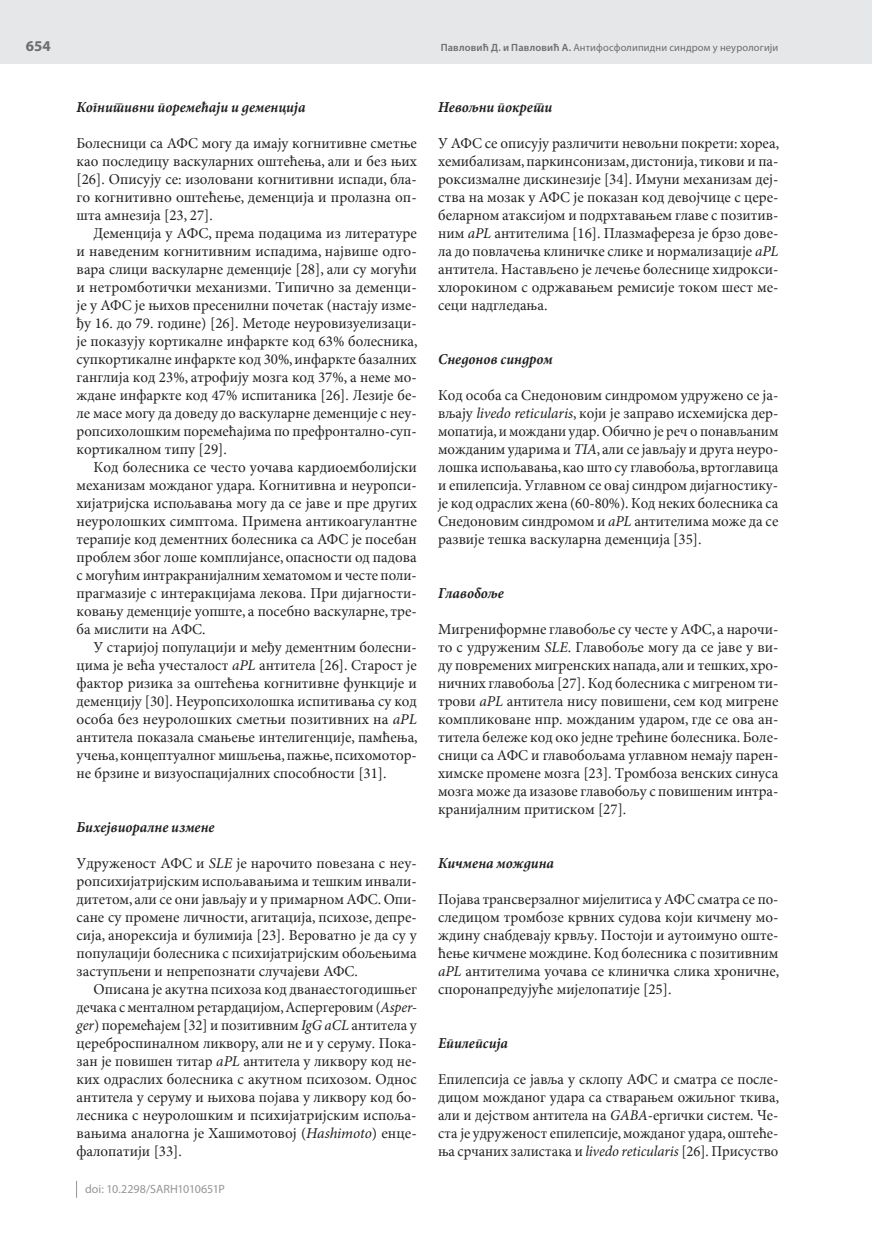
<style>
.page{position:relative;width:872px;height:1234px;background:#fff}
.page>*{position:absolute;margin:0;border:0;box-sizing:border-box;transform-origin:0 0}
.t1{font:15px/18px "Minion Pro Cyrilic";color:#231f20;text-align:justify}
.t2{font:italic 700 15px "Minion Pro Cyrilic";color:#231f20;scale:.95 1}
.t3{font:700 15px "Myriad Pro";color:#6c6d70}
.t4{font:12px "Myriad Pro";letter-spacing:-.005em;color:#939598}
.t5{font:10.5px "Myriad Pro";letter-spacing:.015em;color:#6c6d70}
.s1{font-family:"Minion Pro";font-style:italic}
.s2{font-weight:600}
</style>
<div class="page">
<div style="left:0;top:0;width:872px;height:64px;background:#e6e7e9"></div>
<svg style="left:76px;top:1180px;width:1px;height:17px"></svg>
<p class="t3" style="left:26px;top:36px;width:26px">654</p>
<p class="t2" style="left:77px;top:98px;width:242px">Kognitivni poremećaji i demencija</p>
<p class="t1" style="left:77px;top:134px;width:342px">Bolesnici sa AFS mogu da imaju kognitivne smetwe kao posledicu vaskularnih oštećewa, ali i bez wih [26]. Opisuju se: izolovani kognitivni ispadi, bla&shy;go kognitivno oštećewe, demencija i prolazna op&shy;šta amnezija [23, 27].</p>
<p class="t1" style="left:77px;top:224px;width:342px;text-indent:17px">Demencija u AFS, prema podacima iz literature i navedenim kognitivnim ispadima, najviše odgo&shy;vara slici vaskularne demencije [28], ali su mogući i netrombotički mehanizmi. Tipično za demenci&shy;je u AFS je wihov presenilni početak (nastaju izme&shy;đu 16. do 79. godine) [26]. Metode neurovizuelizaci&shy;je pokazuju kortikalne infarkte kod 63% bolesnika, supkortikalne infarkte kod 30%, infarkte bazalnih ganglija kod 23%, atrofiju mozga kod 37%, a neme mo&shy;ždane infarkte kod 47% ispitanika [26]. Lezije be&shy;le mase mogu da dovedu do vaskularne demencije s neu&shy;ropsihološkim poremećajima po prefrontalno-sup&shy;kortikalnom tipu [29].</p>
<p class="t1" style="left:77px;top:458px;width:342px;text-indent:17px">Kod bolesnika se često uočava kardioembolijski mehanizam moždanog udara. Kognitivna i neuropsi&shy;hijatrijska ispoqavawa mogu da se jave i pre drugih neuroloških simptoma. Primena antikoagulantne terapije kod dementnih bolesnika sa AFS je poseban problem zbog loše komplijanse, opasnosti od padova s mogućim intrakranijalnim hematomom i česte poli&shy;pragmazije s interakcijama lekova. Pri dijagnosti&shy;kovawu demencije uopšte, a posebno vaskularne, tre&shy;ba misliti na AFS.</p>
<p class="t1" style="left:77px;top:638px;width:342px;text-indent:17px">U starijoj populaciji i među dementnim bolesni&shy;cima je veća učestalost <span class="s1">aPL</span> antitela [26]. Starost je faktor rizika za oštećewa kognitivne funkcije i demenciju [30]. Neuropsihološka ispitivawa su kod osoba bez neuroloških smetwi pozitivnih na <span class="s1">aPL </span>antitela pokazala smawewe inteligencije, pamćewa, učewa, konceptualnog mišqewa, pažwe, psihomotor&shy;ne brzine i vizuospacijalnih sposobnosti [31].</p>
<p class="t2" style="left:77px;top:818px;width:147px">Bihejvioralne izmene</p>
<p class="t1" style="left:77px;top:854px;width:342px">Udruženost AFS i <span class="s1">SLE</span> je naročito povezana s neu&shy;ropsihijatrijskim ispoqavawima i teškim invali&shy;ditetom, ali se oni javqaju i u primarnom AFS. Opi&shy;sane su promene ličnosti, agitacija, psihoze, depre&shy;sija, anoreksija i bulimija [23]. Verovatno je da su u populaciji bolesnika s psihijatrijskim oboqewima zastupqeni i neprepoznati slučajevi AFS.</p>
<p class="t1" style="left:77px;top:980px;width:342px;text-indent:17px">Opisana je akutna psihoza kod dvanaestogodišweg dečaka s mentalnom retardacijom, Aspergerovim (<span class="s1">Asper&shy;ger</span>) poremećajem [32] i pozitivnim <span class="s1">IgG aCL</span> antitela u cerebrospinalnom likvoru, ali ne i u serumu. Poka&shy;zan je povišen titar <span class="s1">aPL</span> antitela u likvoru kod ne&shy;kih odraslih bolesnika s akutnom psihozom. Odnos antitela u serumu i wihova pojava u likvoru kod bo&shy;lesnika s neurološkim i psihijatrijskim ispoqa&shy;vawima analogna je Hašimotovoj (<span class="s1">Hashimoto</span>) ence&shy;falopatiji [33].</p>
<p class="t4" style="left:85px;top:1181px;width:141px">doi: 10.2298/SARH1010651P</p>
<p class="t5" style="left:440px;top:41px;width:339px"><span class="s2">Павловић Д. и Павловић А.</span> Антифосфолипидни синдром у неурологији</p>
<p class="t2" style="left:438px;top:98px;width:122px">Nevoqni pokreti</p>
<p class="t1" style="left:438px;top:134px;width:342px">U AFS se opisuju različiti nevoqni pokreti: horea, hemibalizam, parkinsonizam, distonija, tikovi i pa&shy;roksizmalne diskinezije [34]. Imuni mehanizam dej&shy;stva na mozak u AFS je pokazan kod devojčice s cere&shy;belarnom ataksijom i podrhtavawem glave s pozitiv&shy;nim <span class="s1">aPL</span> antitelima [16]. Plazmafereza je brzo dove&shy;la do povlačewa kliničke slike i normalizacije <span class="s1">aPL </span>antitela. Nastavqeno je lečewe bolesnice hidroksi&shy;hlorokinom s održavawem remisije tokom šest me&shy;seci nadgledawa.</p>
<p class="t2" style="left:438px;top:350px;width:122px">Snedonov sindrom</p>
<p class="t1" style="left:438px;top:386px;width:342px">Kod osoba sa Snedonovim sindromom udruženo se ja&shy;vqaju <span class="s1">livedo reticularis</span>, koji je zapravo ishemijska der&shy;mopatija, i moždani udar. Obično je reč o ponavqanim moždanim udarima i <span class="s1">TIA</span>, ali se javqaju i druga neuro&shy;loška ispoqavawa, kao što su glavoboqa, vrtoglavica i epilepsija. Uglavnom se ovaj sindrom dijagnostiku&shy;je kod odraslih žena (60-80%). Kod nekih bolesnika sa Snedonovim sindromom i <span class="s1">aPL</span> antitelima može da se razvije teška vaskularna demencija [35].</p>
<p class="t2" style="left:438px;top:584px;width:71px">Glavoboqe</p>
<p class="t1" style="left:438px;top:620px;width:342px">Migreniformne glavoboqe su česte u AFS, a naroči&shy;to s udruženim <span class="s1">SLE</span>. Glavoboqe mogu da se jave u vi&shy;du povremenih migrenskih napada, ali i teških, hro&shy;ničnih glavoboqa [27]. Kod bolesnika s migrenom ti&shy;trovi <span class="s1">aPL</span> antitela nisu povišeni, sem kod migrene komplikovane npr. moždanim udarom, gde se ova an&shy;titela beleže kod oko jedne trećine bolesnika. Bole&shy;snici sa AFS i glavoboqama uglavnom nemaju paren&shy;himske promene mozga [23]. Tromboza venskih sinusa mozga može da izazove glavoboqu s povišenim intra&shy;kranijalnim pritiskom [27].</p>
<p class="t2" style="left:438px;top:854px;width:123px">Kičmena moždina</p>
<p class="t1" style="left:438px;top:890px;width:342px">Pojava transverzalnog mijelitisa u AFS smatra se po&shy;sledicom tromboze krvnih sudova koji kičmenu mo&shy;ždinu snabdevaju krvqu. Postoji i autoimuno ošte&shy;ćewe kičmene moždine. Kod bolesnika s pozitivnim <span class="s1">aPL</span> antitelima uočava se klinička slika hronične, sporonapredujuće mijelopatije [25].</p>
<p class="t2" style="left:438px;top:1034px;width:75px">Epilepsija</p>
<p class="t1" style="left:438px;top:1070px;width:342px">Epilepsija se javqa u sklopu AFS i smatra se posle&shy;dicom moždanog udara sa stvarawem ožiqnog tkiva, ali i dejstvom antitela na <span class="s1">GABA</span>-ergički sistem. Če&shy;sta je udruženost epilepsije, moždanog udara, ošteće&shy;wa srčanih zalistaka i <span class="s1">livedo reticularis</span> [26]. Prisustvo</p>
</div>
